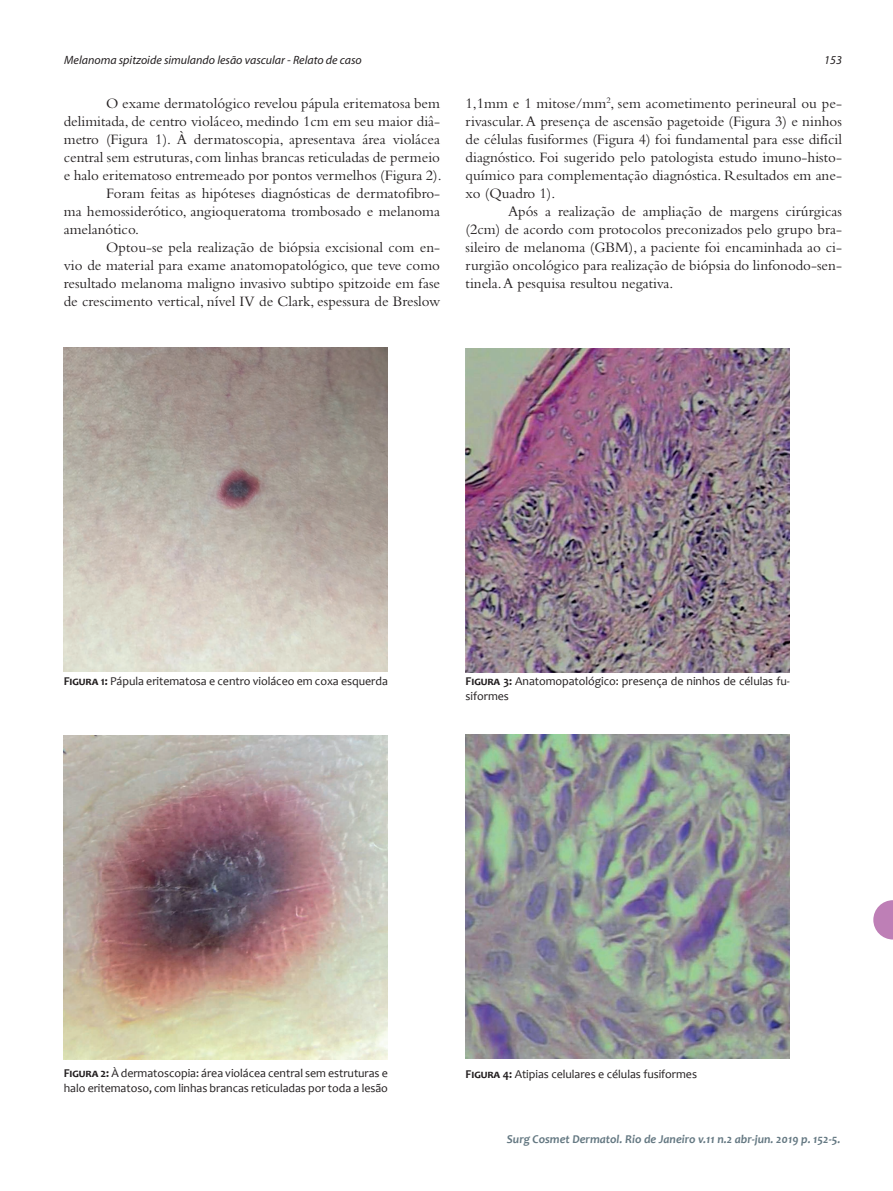
<style>
.page{position:relative;width:893px;height:1191px;background:#fff}
.page>*{position:absolute;margin:0;border:0;box-sizing:border-box;transform-origin:0 0}
.Surgical-PT_-_2016fi{font:15px/18px "Bembo";color:#231f20;text-align:justify}
.t1{font:12px/15px "Candara";letter-spacing:-.005em;color:#231f20}
.t2{font:italic 700 12px "Candara";color:#647882}
.t3{font:italic 12px "Myriad";color:#231f20}
.s1{font-weight:700}
</style>
<div class="page">
<svg style="left:873px;top:900px;width:20px;height:39px"></svg>
<img style="left:64px;top:347px;width:324px;height:324px">
<img style="left:64px;top:735px;width:324px;height:324px">
<img style="left:466px;top:348px;width:324px;height:324px">
<img style="left:466px;top:734px;width:324px;height:324px">
<p class="t3" style="left:64px;top:54px;width:299px">Melanoma spitzoide simulando lesão vascular - Relato de caso</p>
<p class="t3" style="left:824px;top:54px;width:19px">153</p>
<p class="Surgical-PT_-_2016fi" style="left:64px;top:94px;width:379px;text-indent:43px">O exame dermatológico revelou pápula eritematosa bem delimitada, de centro violáceo, medindo 1cm em seu maior diâ&shy;metro (Figura 1). À dermatoscopia, apresentava área violácea central sem estruturas, com linhas brancas reticuladas de permeio e halo eritematoso entremeado por pontos vermelhos (Figura 2).</p>
<p class="Surgical-PT_-_2016fi" style="left:64px;top:184px;width:378px;text-indent:43px">Foram feitas as hipóteses diagnósticas de dermatofibro&shy;ma hemossiderótico, angioqueratoma trombosado e melanoma amelanótico.</p>
<p class="Surgical-PT_-_2016fi" style="left:64px;top:238px;width:378px;text-indent:43px">Optou-se pela realização de biópsia excisional com en&shy;vio de material para exame anatomopatológico, que teve como resultado melanoma maligno invasivo subtipo spitzoide em fase de crescimento vertical, nível IV de Clark, espessura de Breslow</p>
<p class="Surgical-PT_-_2016fi" style="left:466px;top:94px;width:378px">1,1mm e 1 mitose/mm<sup>2</sup>, sem acometimento perineural ou pe&shy;rivascular. A presença de ascensão pagetoide (Figura 3) e ninhos de células fusiformes (Figura 4) foi fundamental para esse difícil diagnóstico. Foi sugerido pelo patologista estudo imuno-histo&shy;químico para complementação diagnóstica. Resultados em ane&shy;xo (Quadro 1).</p>
<p class="Surgical-PT_-_2016fi" style="left:466px;top:202px;width:378px;text-indent:43px">Após a realização de ampliação de margens cirúrgicas (2cm) de acordo com protocolos preconizados pelo grupo bra&shy;sileiro de melanoma (GBM), a paciente foi encaminhada ao ci&shy;rurgião oncológico para realização de biópsia do linfonodo-sen&shy;tinela. A pesquisa resultou negativa.</p>
<p class="t1" style="left:64px;top:674px;width:326px"><span class="s1">Figura 1:</span> Pápula eritematosa e centro violáceo em coxa esquerda</p>
<p class="t1" style="left:466px;top:674px;width:326px"><span class="s1">Figura 3:</span> Anatomopatológico: presença de ninhos de células fu&shy;siformes</p>
<p class="t1" style="left:64px;top:1065px;width:326px"><span class="s1">Figura 2:</span> À dermatoscopia: área violácea central sem estruturas e</p>
<p class="t1" style="left:466px;top:1066px;width:233px"><span class="s1">Figura 4:</span> Atipias celulares e células fusiformes</p>
<p class="t1" style="left:64px;top:1080px;width:326px">halo eritematoso, com linhas brancas reticuladas por toda a lesão</p>
<p class="t2" style="left:507px;top:1131px;width:335px">Surg Cosmet Dermatol. Rio de Janeiro v.11 n.2 abr-jun. 2019 p. 152-5.</p>
</div>
